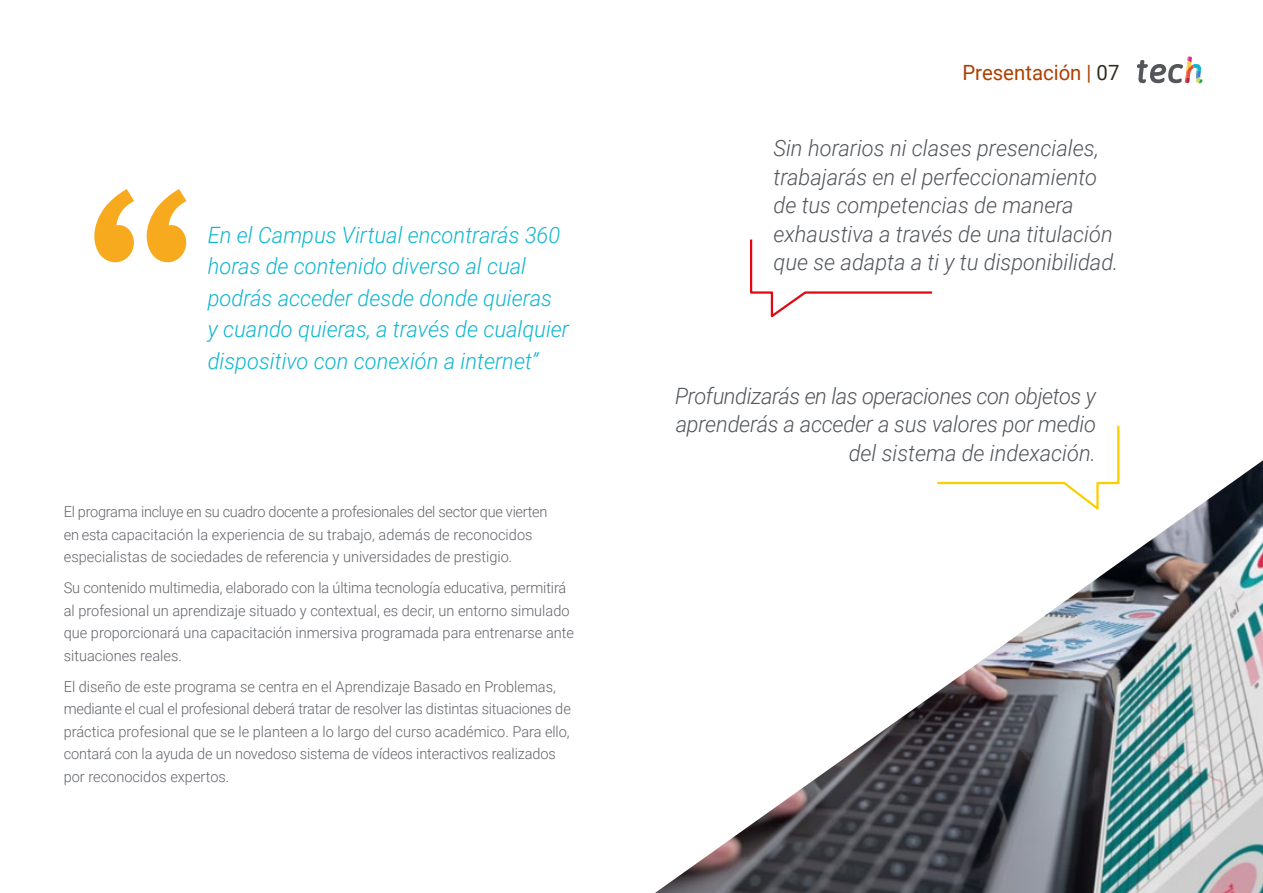
<style>
.page{position:relative;width:1263px;height:893px;background:#fff}
.page>*{position:absolute;margin:0;border:0;box-sizing:border-box;transform-origin:0 0}
.t1{font:italic 300 22.5px/28.5px "Roboto";color:#52555b;text-align:right}
.t2{font:italic 300 22.5px/31.5px "Roboto";color:#0fb6cf}
.t3{font:21px "Roboto";color:#ae4000}
.t4{font:300 15px/22.5px "Roboto";color:#61646a}
.s1{color:#312e20}
</style>
<div class="page">
<svg style="left:94px;top:189px;width:92px;height:73px"></svg>
<svg style="left:1117px;top:425px;width:3px;height:35px"></svg>
<svg style="left:750px;top:239px;width:183px;height:79px"></svg>
<img style="left:655px;top:460px;width:608px;height:433px">
<svg style="left:1137px;top:57px;width:65px;height:27px"></svg>
<h1 class="t2" style="left:208px;top:218px;width:363px">En el Campus Virtual encontrarás 360 horas de contenido diverso al cual podrás acceder desde donde quieras<br>y cuando quieras, a través de cualquier dispositivo con conexión a internet”</h1>
<p class="t4" style="left:64px;top:500px;width:485px">El programa incluye en su cuadro docente a profesionales del sector que vierten en esta capacitación la experiencia de su trabajo, además de reconocidos especialistas de sociedades de referencia y universidades de prestigio.</p>
<p class="t4" style="left:64px;top:576px;width:512px">Su contenido multimedia, elaborado con la última tecnología educativa, permitirá al profesional un aprendizaje situado y contextual, es decir, un entorno simulado que proporcionará una capacitación inmersiva programada para entrenarse ante situaciones reales.</p>
<p class="t4" style="left:64px;top:675px;width:509px">El diseño de este programa se centra en el Aprendizaje Basado en Problemas, mediante el cual el profesional deberá tratar de resolver las distintas situaciones de práctica profesional que se le planteen a lo largo del curso académico. Para ello, contará con la ayuda de un novedoso sistema de vídeos interactivos realizados por reconocidos expertos.</p>
<h2 class="t3" style="left:962px;top:57px;width:159px">Presentación | <span class="s1">07</span></h2>
<h1 class="t1" style="left:773px;top:133px;width:346px;text-align:left">Sin horarios ni clases presenciales, trabajarás en el perfeccionamiento de tus competencias de manera exhaustiva a través de una titulación que se adapta a ti y tu disponibilidad.</h1>
<h1 class="t1" style="left:675px;top:381px;width:422px">Profundizarás en las operaciones con objetos y aprenderás a acceder a sus valores por medio del sistema de indexación.</h1>
</div>
